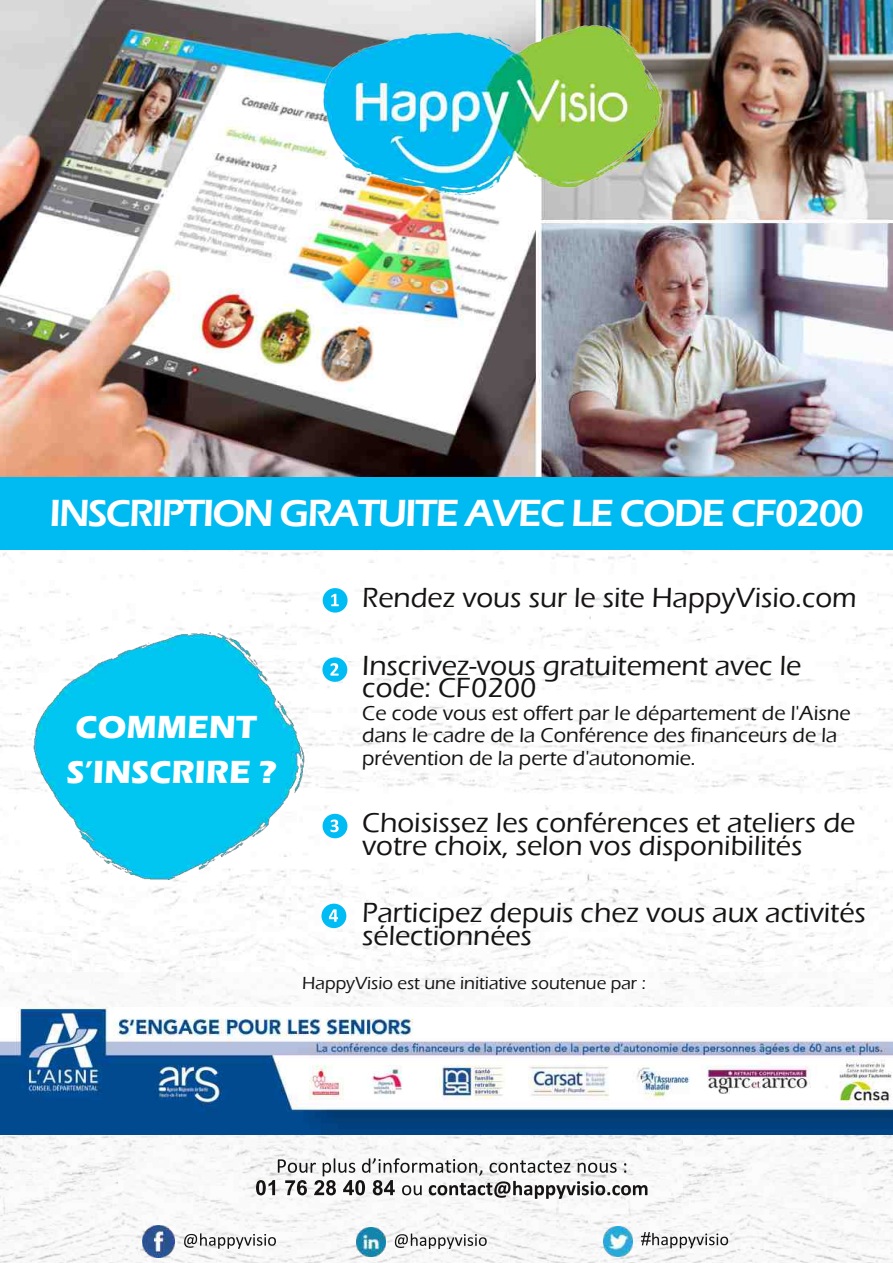
<style>
.page{position:relative;width:893px;height:1263px;background:#fff}
.page>*{position:absolute;margin:0;border:0;box-sizing:border-box;transform-origin:0 0}
.t1{font:600 39px "Eras ITC";letter-spacing:-.05em;color:#fff}
.t2{font:700 33px/45px "Eras ITC";color:#fff}
.t3{font:500 28.5px/22.5px "Eras ITC";color:#161413}
.t4{font:500 21px/22.5px "Eras ITC";color:#161413}
.t5{font:500 18px "Eras ITC";color:#161413}
</style>
<div class="page">
<img style="left:0;top:550px;width:893px;height:422px">
<img style="left:0;top:0;width:893px;height:477px">
<div style="left:0;top:972px;width:893px;height:291px;background:#f9f9f9"></div>
<svg style="left:256px;top:1158px;width:391px;height:41px"></svg>
<svg style="left:183px;top:1233px;width:93px;height:16px"></svg>
<svg style="left:393px;top:1233px;width:94px;height:16px"></svg>
<svg style="left:641px;top:1232px;width:87px;height:16px"></svg>
<img style="left:143px;top:1226px;width:32px;height:31px">
<img style="left:603px;top:1227px;width:30px;height:29px">
<img style="left:25px;top:628px;width:287px;height:262px">
<div style="left:323px;top:588px;width:25px;height:25px;background:#00bcf4;border-radius:50%"></div>
<svg style="left:331px;top:594px;width:8px;height:12px"></svg>
<div style="left:322px;top:657px;width:25px;height:25px;background:#00bcf4;border-radius:50%"></div>
<svg style="left:330px;top:663px;width:9px;height:13px"></svg>
<div style="left:323px;top:814px;width:24px;height:24px;background:#00bcf4;border-radius:50%"></div>
<svg style="left:330px;top:819px;width:9px;height:13px"></svg>
<div style="left:321px;top:904px;width:25px;height:24px;background:#00bcf4;border-radius:50%"></div>
<svg style="left:329px;top:909px;width:17px;height:14px"></svg>
<img style="left:356px;top:1227px;width:29px;height:29px">
<img style="left:275px;top:0;width:437px;height:219px">
<div style="left:0;top:477px;width:893px;height:73px;background:#00baf2"></div>
<img style="left:0;top:1008px;width:893px;height:126px">
<h1 class="t1" style="left:50px;top:490px;width:816px">INSCRIPTION GRATUITE AVEC LE CODE CF0200</h1>
<p class="t2" style="left:66px;top:705px;width:211px">COMMENT<br>S’INSCRIRE ?</p>
<p class="t3" style="left:362px;top:587px;width:496px">Rendez vous sur le site HappyVisio.com</p>
<p class="t3" style="left:362px;top:654px;width:441px">Inscrivez-vous gratuitement avec le code: CF0200</p>
<p class="t4" style="left:362px;top:702px;width:490px">Ce code vous est offert par le département de l'Aisne dans le cadre de la Conférence des financeurs de la prévention de la perte d'autonomie.</p>
<p class="t3" style="left:362px;top:812px;width:495px">Choisissez les conférences et ateliers de votre choix, selon vos disponibilités</p>
<p class="t3" style="left:362px;top:902px;width:505px">Participez depuis chez vous aux activités sélectionnées</p>
<p class="t5" style="left:302px;top:973px;width:345px">HappyVisio est une initiative soutenue par :</p>
</div>
